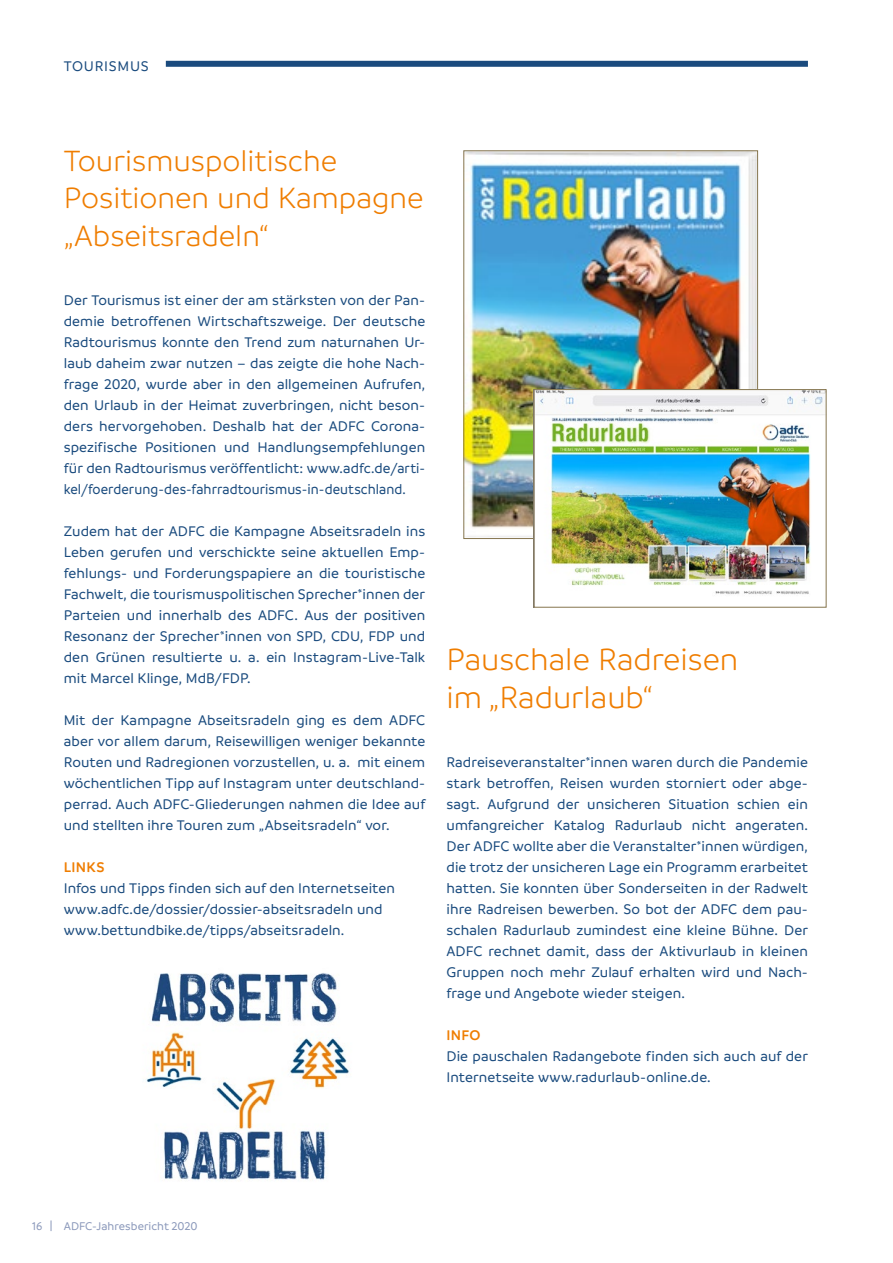
<style>
.page{position:relative;width:893px;height:1263px;background:#fff}
.page>*{position:absolute;margin:0;border:0;box-sizing:border-box;transform-origin:0 0}
.t1{font:300 33px/37.5px "Branding";color:#ef7d00}
.t2{font:300 31.5px/37.5px "Branding";color:#ef7d00}
.t3{font:500 15px/21px "Branding";letter-spacing:.005em;color:#1a4b7e;text-align:justify}
.t4{font:600 15px "Branding";letter-spacing:.025em;color:#ef7d00}
.t5{font:500 15px "Branding";letter-spacing:.05em;color:#1a4b7e}
.t6{font:500 12px "Branding";letter-spacing:.005em;color:#8a98ba}
</style>
<div class="page">
<img style="left:465px;top:152px;width:291px;height:385px">
<img style="left:536px;top:391px;width:288px;height:204px">
<img style="left:146px;top:973px;width:203px;height:207px">
<div style="left:166px;top:61px;width:642px;height:6px;background:#1a4b7e"></div>
<p class="t5" style="left:64px;top:58px;width:86px">TOURISMUS</p>
<h2 class="t2" style="left:64px;top:142px;width:361px">Tourismuspolitische<br>Positionen und Kampagne „Abseitsradeln“</h2>
<p class="t3" style="left:64px;top:290px;width:363px">Der Tourismus ist einer der am stärksten von der Pan&shy;demie betroffenen Wirtschaftszweige. Der deutsche Radtourismus konnte den Trend zum naturnahen Ur&shy;laub daheim zwar nutzen – das zeigte die hohe Nach&shy;frage 2020, wurde aber in den allgemeinen Aufrufen, den Urlaub in der Heimat zuverbringen, nicht beson&shy;ders hervorgehoben. Deshalb hat der ADFC Corona&shy;spezifische Positionen und Handlungsempfehlungen für den Radtourismus veröffentlicht: www.adfc.de/arti&shy;kel/foerderung-des-fahrradtourismus-in-deutschland.</p>
<p class="t3" style="left:64px;top:521px;width:363px">Zudem hat der ADFC die Kampagne Abseitsradeln ins Leben gerufen und verschickte seine aktuellen Emp&shy;fehlungs- und Forderungspapiere an die touristische Fachwelt, die tourismuspolitischen Sprecher*innen der Parteien und innerhalb des ADFC. Aus der positiven Resonanz der Sprecher*innen von SPD, CDU, FDP und den Grünen resultierte u. a. ein Instagram-Live-Talk mit Marcel Klinge, MdB/FDP.</p>
<p class="t3" style="left:64px;top:710px;width:363px">Mit der Kampagne Abseitsradeln ging es dem ADFC aber vor allem darum, Reisewilligen weniger bekannte Routen und Radregionen vorzustellen, u. a. mit einem wöchentlichen Tipp auf Instagram unter deutschland&shy;perrad. Auch ADFC-Gliederungen nahmen die Idee auf und stellten ihre Touren zum „Abseitsradeln“ vor.</p>
<p class="t4" style="left:64px;top:859px;width:42px">LINKS</p>
<p class="t3" style="left:64px;top:878px;width:333px;text-align:left">Infos und Tipps finden sich auf den Internetseiten www.adfc.de/dossier/dossier-abseitsradeln und www.bettundbike.de/tipps/abseitsradeln.</p>
<h1 class="t1" style="left:446px;top:641px;width:293px">Pauschale Radreisen im „Radurlaub“</h1>
<p class="t3" style="left:446px;top:752px;width:363px;text-align:left">Radreiseveranstalter*innen waren durch die Pandemie stark betroffen, Reisen wurden storniert oder abge&shy;sagt. Aufgrund der unsicheren Situation schien ein umfangreicher Katalog Radurlaub nicht angeraten.<br>Der ADFC wollte aber die Veranstalter*innen würdigen, die trotz der unsicheren Lage ein Programm erarbeitet hatten. Sie konnten über Sonderseiten in der Radwelt ihre Radreisen bewerben. So bot der ADFC dem pau&shy;schalen Radurlaub zumindest eine kleine Bühne. Der ADFC rechnet damit, dass der Aktivurlaub in kleinen Gruppen noch mehr Zulauf erhalten wird und Nach&shy;frage und Angebote wieder steigen.</p>
<p class="t4" style="left:446px;top:1027px;width:36px">INFO</p>
<p class="t3" style="left:446px;top:1046px;width:363px">Die pauschalen Radangebote finden sich auch auf der<br>Internetseite www.radurlaub-online.de.</p>
<p class="t6" style="left:32px;top:1219px;width:12px">16</p>
<p class="t6" style="left:64px;top:1219px;width:135px">ADFC-Jahresbericht 2020</p>
</div>
